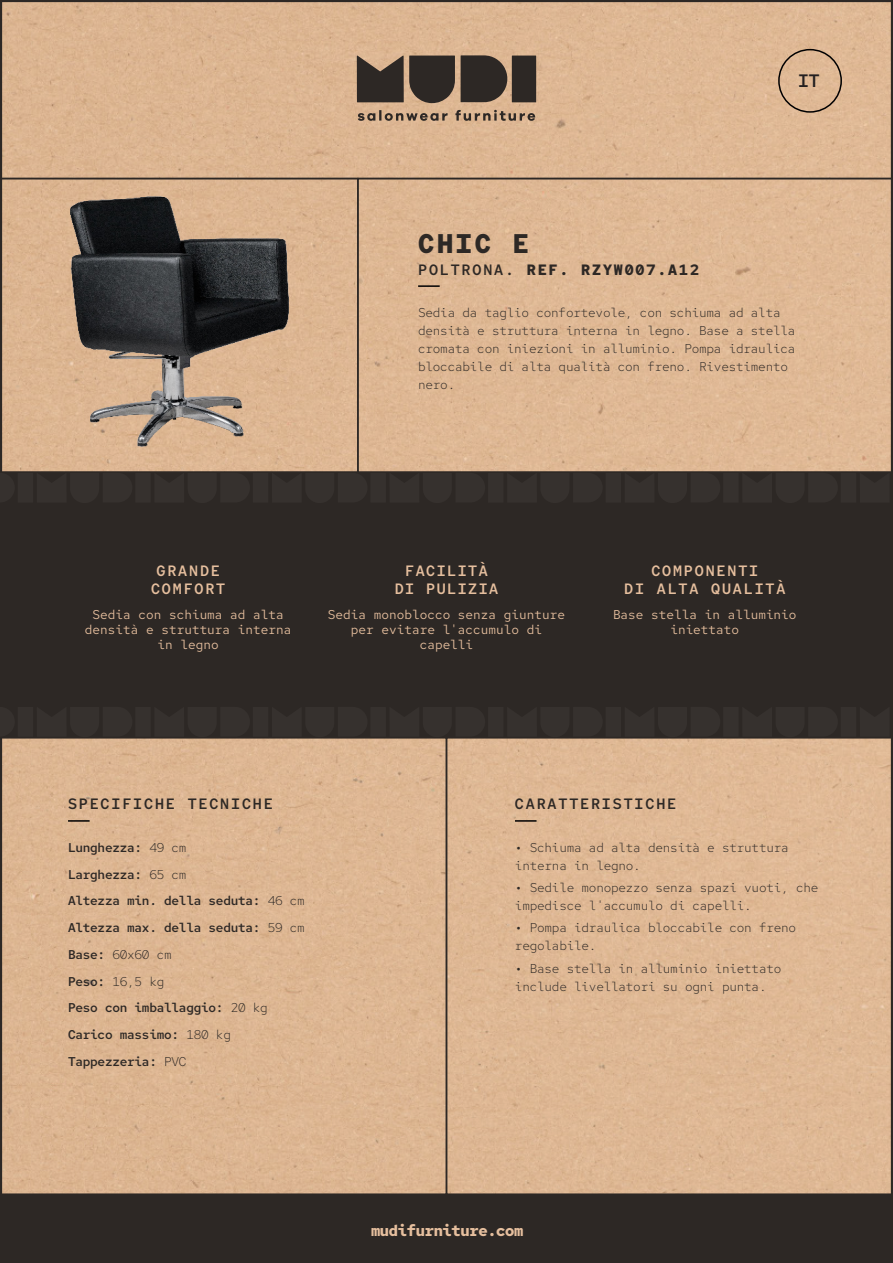
<style>
.page{position:relative;width:893px;height:1263px;background:#fff}
.page>*{position:absolute;margin:0;border:0;box-sizing:border-box;transform-origin:0 0}
.t1{font:700 27px "Red Hat Mono";color:#2d2825}
.t2{font:600 18px "Red Hat Mono";color:#231f20}
.t3{font:700 15.45px "Red Hat Mono";letter-spacing:-.02em;color:#e6bf9e}
.t4{font:600 15px "Red Hat Mono";letter-spacing:.125em;color:#e6bf9e}
.t5{font:600 15px "Red Hat Mono";letter-spacing:.125em;color:#2d2825}
.t6{font:700 15px "Red Hat Mono";letter-spacing:.125em;color:#2d2825}
.t7{font:600 15px "Red Hat Mono";letter-spacing:.1em;color:#e6bf9e}
.t8{font:300 12.75px/18px "Red Hat Mono";letter-spacing:-.02em;color:#2d2825}
.t9{font:600 12.75px "Red Hat Mono";letter-spacing:-.02em;color:#2d2825}
.t10{font:12.75px/15px "Red Hat Mono";color:#e6bf9e;text-align:center}
.s1{font-weight:600}
.s2{font-weight:300}
.s3{font-weight:700}
</style>
<div class="page">
<div style="left:0;top:0;width:893px;height:1195px;background:#ddb793"></div>
<div style="left:0;top:472px;width:893px;height:266px;background:#2d2825"></div>
<div style="left:18px;top:473px;width:15px;height:30px;background:#36312e"></div>
<div style="left:135px;top:473px;width:16px;height:30px;background:#36312e"></div>
<div style="left:253px;top:473px;width:15px;height:30px;background:#36312e"></div>
<div style="left:370px;top:473px;width:16px;height:30px;background:#36312e"></div>
<div style="left:488px;top:473px;width:15px;height:30px;background:#36312e"></div>
<div style="left:606px;top:473px;width:15px;height:30px;background:#36312e"></div>
<div style="left:723px;top:473px;width:16px;height:30px;background:#36312e"></div>
<div style="left:841px;top:473px;width:15px;height:30px;background:#36312e"></div>
<div style="left:18px;top:707px;width:15px;height:30px;background:#36312e"></div>
<div style="left:135px;top:707px;width:16px;height:30px;background:#36312e"></div>
<div style="left:253px;top:707px;width:15px;height:30px;background:#36312e"></div>
<div style="left:370px;top:707px;width:16px;height:30px;background:#36312e"></div>
<div style="left:488px;top:707px;width:15px;height:30px;background:#36312e"></div>
<div style="left:606px;top:707px;width:15px;height:30px;background:#36312e"></div>
<div style="left:723px;top:707px;width:16px;height:30px;background:#36312e"></div>
<div style="left:841px;top:707px;width:15px;height:30px;background:#36312e"></div>
<div style="left:0;top:1195px;width:893px;height:68px;background:#2d2825"></div>
<svg style="left:358px;top:110px;width:177px;height:11px;background:#a3876e"></svg>
<div style="left:512px;top:56px;width:24px;height:46px;background:#2d2825"></div>
<svg style="left:461px;top:55px;width:46px;height:47px;background:#403730"></svg>
<svg style="left:357px;top:55px;width:98px;height:48px;background:#4f433a"></svg>
<img style="left:0;top:179px;width:359px;height:284px">
<hr style="left:68px;top:820px;width:22px;height:2px;background:#000001">
<hr style="left:515px;top:820px;width:22px;height:2px;background:#000001">
<hr style="left:418px;top:285px;width:22px;height:2px;background:#000001">
<div style="left:778px;top:49px;width:64px;height:64px;border:2px solid #000001;border-radius:50%"></div>
<p class="t1" style="left:418px;top:226px;width:112px">CHIC E</p>
<p class="t2" style="left:798px;top:69px;width:23px">IT</p>
<p class="t6" style="left:418px;top:260px;width:282px"><span class="s1">POLTRONA.</span> REF. RZYW007.A12</p>
<p class="t8" style="left:418px;top:303px;width:379px">Sedia da taglio confortevole, con schiuma ad alta densità e struttura interna in legno. Base a stella cromata con iniezioni in alluminio. Pompa idraulica bloccabile di alta qualità con freno. Rivestimento nero.</p>
<p class="t4" style="left:156px;top:561px;width:65px">GRANDE</p>
<p class="t4" style="left:151px;top:579px;width:76px">COMFORT</p>
<p class="t10" style="left:85px;top:607px;width:208px">Sedia con schiuma ad alta densità e struttura interna</p>
<p class="t10" style="left:158px;top:637px;width:63px">in legno</p>
<p class="t7" style="left:405px;top:561px;width:84px">FACILITÀ</p>
<p class="t7" style="left:395px;top:579px;width:105px">DI PULIZIA</p>
<p class="t10" style="left:328px;top:607px;width:239px">Sedia monoblocco senza giunture per evitare l'accumulo di capelli</p>
<p class="t4" style="left:651px;top:561px;width:108px">COMPONENTI</p>
<p class="t4" style="left:624px;top:579px;width:163px">DI ALTA QUALITÀ</p>
<p class="t10" style="left:613px;top:607px;width:185px">Base stella in alluminio iniettato</p>
<p class="t5" style="left:68px;top:794px;width:206px">SPECIFICHE TECNICHE</p>
<p class="t5" style="left:515px;top:794px;width:163px">CARATTERISTICHE</p>
<p class="t9" style="left:68px;top:839px;width:120px">Lunghezza: <span class="s2">49 cm</span></p>
<p class="t9" style="left:68px;top:866px;width:120px">Larghezza: <span class="s2">65 cm</span></p>
<p class="t9" style="left:68px;top:892px;width:238px">Altezza min. della seduta: <span class="s2">46 cm</span></p>
<p class="t9" style="left:68px;top:919px;width:238px">Altezza max. della seduta: <span class="s2">59 cm</span></p>
<p class="t8" style="left:68px;top:945px;width:105px"><span class="s1">Base:</span> 60x60 cm</p>
<p class="t8" style="left:68px;top:972px;width:98px"><span class="s1">Peso:</span> 16,5 kg</p>
<p class="t9" style="left:68px;top:999px;width:201px">Peso con imballaggio: <span class="s2">20 kg</span></p>
<p class="t9" style="left:68px;top:1026px;width:164px">Carico massimo: <span class="s2">180 kg</span></p>
<p class="t9" style="left:68px;top:1053px;width:120px">Tappezzeria: <span class="s2">PVC</span></p>
<p class="t8" style="left:515px;top:838px;width:275px"><span class="s3">·</span> Schiuma ad alta densità e struttura interna in legno.</p>
<p class="t8" style="left:515px;top:878px;width:305px"><span class="s3">·</span> Sedile monopezzo senza spazi vuoti, che impedisce l'accumulo di capelli.</p>
<p class="t8" style="left:515px;top:918px;width:283px"><span class="s3">·</span> Pompa idraulica bloccabile con freno regolabile.</p>
<p class="t8" style="left:515px;top:959px;width:268px"><span class="s3">·</span> Base stella in alluminio iniettato include livellatori su ogni punta.</p>
<p class="t3" style="left:371px;top:1220px;width:154px">mudifurniture.com</p>
</div>
